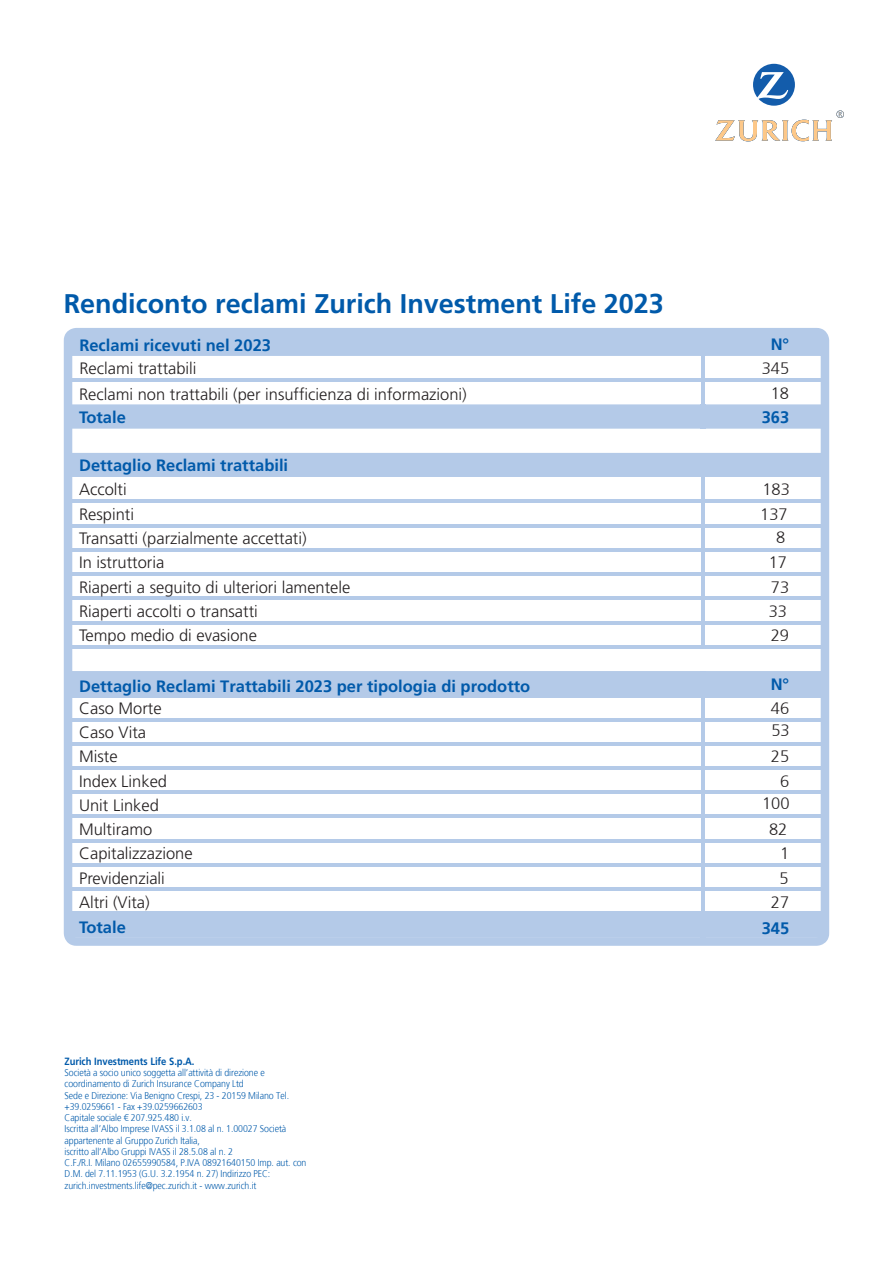
<style>
.page{position:relative;width:893px;height:1263px;background:#fff}
.page>*{position:absolute;margin:0;border:0;box-sizing:border-box;transform-origin:0 0}
.t1{font:700 27px "Frutiger";color:#015aaa}
.t2{font:300 16.5px "Frutiger";color:#231f20}
.t3{font:700 16.5px "Frutiger";color:#015aaa}
.t4{font:700 10.5px "Frutiger";letter-spacing:-.005em;color:#015aaa;scale:.9 1}
.t5{font:300 9.75px/11.2px "Frutiger";letter-spacing:-.01em;color:#015aaa;scale:.9 1}
</style>
<div class="page">
<div style="left:64px;top:327px;width:639px;height:9px;background:#f8fafc"></div>
<div style="left:703px;top:327px;width:123px;height:9px;background:#f8fafc"></div>
<svg style="left:715px;top:64px;width:129px;height:77px"></svg>
<svg style="left:64px;top:328px;width:765px;height:618px"></svg>
<h1 class="t1" style="left:64px;top:288px;width:602px">Rendiconto reclami Zurich Investment Life 2023</h1>
<h2 class="t3" style="left:79px;top:335px;width:193px">Reclami ricevuti nel 2023</h2>
<h2 class="t3" style="left:771px;top:334px;width:20px">N°</h2>
<h2 class="t2" style="left:79px;top:359px;width:119px">Reclami trattabili</h2>
<h2 class="t2" style="left:762px;top:359px;width:29px">345</h2>
<h2 class="t2" style="left:79px;top:384px;width:389px">Reclami non trattabili (per insufficienza di informazioni)</h2>
<h2 class="t2" style="left:771px;top:384px;width:20px">18</h2>
<h2 class="t3" style="left:79px;top:407px;width:48px">Totale</h2>
<h2 class="t3" style="left:762px;top:408px;width:29px">363</h2>
<h2 class="t3" style="left:79px;top:456px;width:211px">Dettaglio Reclami trattabili</h2>
<h2 class="t2" style="left:79px;top:480px;width:49px">Accolti</h2>
<h2 class="t2" style="left:762px;top:480px;width:29px">183</h2>
<h2 class="t2" style="left:79px;top:505px;width:57px">Respinti</h2>
<h2 class="t2" style="left:760px;top:505px;width:29px">137</h2>
<h2 class="t2" style="left:79px;top:529px;width:229px">Transatti (parzialmente accettati)</h2>
<h2 class="t2" style="left:776px;top:528px;width:11px">8</h2>
<h2 class="t2" style="left:79px;top:553px;width:87px">In istruttoria</h2>
<h2 class="t2" style="left:769px;top:553px;width:20px">17</h2>
<h2 class="t2" style="left:79px;top:578px;width:273px">Riaperti a seguito di ulteriori lamentele</h2>
<h2 class="t2" style="left:771px;top:578px;width:20px">73</h2>
<h2 class="t2" style="left:79px;top:602px;width:180px">Riaperti accolti o transatti</h2>
<h2 class="t2" style="left:769px;top:602px;width:20px">33</h2>
<h2 class="t2" style="left:79px;top:626px;width:179px">Tempo medio di evasione</h2>
<h2 class="t2" style="left:771px;top:626px;width:20px">29</h2>
<h2 class="t3" style="left:79px;top:676px;width:453px">Dettaglio Reclami Trattabili 2023 per tipologia di prodotto</h2>
<h2 class="t3" style="left:771px;top:674px;width:20px">N°</h2>
<h2 class="t2" style="left:79px;top:699px;width:84px">Caso Morte</h2>
<h2 class="t2" style="left:771px;top:699px;width:20px">46</h2>
<h2 class="t2" style="left:79px;top:723px;width:69px">Caso Vita</h2>
<h2 class="t2" style="left:771px;top:721px;width:20px">53</h2>
<h2 class="t2" style="left:79px;top:747px;width:40px">Miste</h2>
<h2 class="t2" style="left:771px;top:747px;width:20px">25</h2>
<h2 class="t2" style="left:79px;top:771px;width:90px">Index Linked</h2>
<h2 class="t2" style="left:780px;top:772px;width:11px">6</h2>
<h2 class="t2" style="left:79px;top:796px;width:81px">Unit Linked</h2>
<h2 class="t2" style="left:762px;top:794px;width:29px">100</h2>
<h2 class="t2" style="left:79px;top:820px;width:75px">Multiramo</h2>
<h2 class="t2" style="left:769px;top:820px;width:20px">82</h2>
<h2 class="t2" style="left:79px;top:844px;width:115px">Capitalizzazione</h2>
<h2 class="t2" style="left:780px;top:844px;width:11px">1</h2>
<h2 class="t2" style="left:79px;top:868px;width:87px">Previdenziali</h2>
<h2 class="t2" style="left:779px;top:869px;width:11px">5</h2>
<h2 class="t2" style="left:79px;top:893px;width:72px">Altri (Vita)</h2>
<h2 class="t2" style="left:771px;top:893px;width:20px">27</h2>
<h2 class="t3" style="left:79px;top:918px;width:48px">Totale</h2>
<h2 class="t3" style="left:762px;top:918px;width:29px">345</h2>
<p class="t4" style="left:65px;top:1055px;width:146px">Zurich Investments Life S.p.A.</p>
<p class="t5" style="left:65px;top:1067px;width:270px">Società a socio unico soggetta all’attività di direzione e coordinamento di Zurich Insurance Company Ltd<br>Sede e Direzione: Via Benigno Crespi, 23 - 20159 Milano Tel. +39.0259661 - Fax +39.0259662603<br>Capitale sociale € 207.925.480 i.v.<br>Iscritta all’Albo Imprese IVASS il 3.1.08 al n. 1.00027 Società appartenente al Gruppo Zurich Italia,<br>iscritto all’Albo Gruppi IVASS il 28.5.08 al n. 2<br>C.F./R.I. Milano 02655990584, P.IVA 08921640150 Imp. aut. con D.M. del 7.11.1953 (G.U. 3.2.1954 n. 27) Indirizzo PEC: zurich.investments.life@pec.zurich.it - www.zurich.it</p>
</div>
